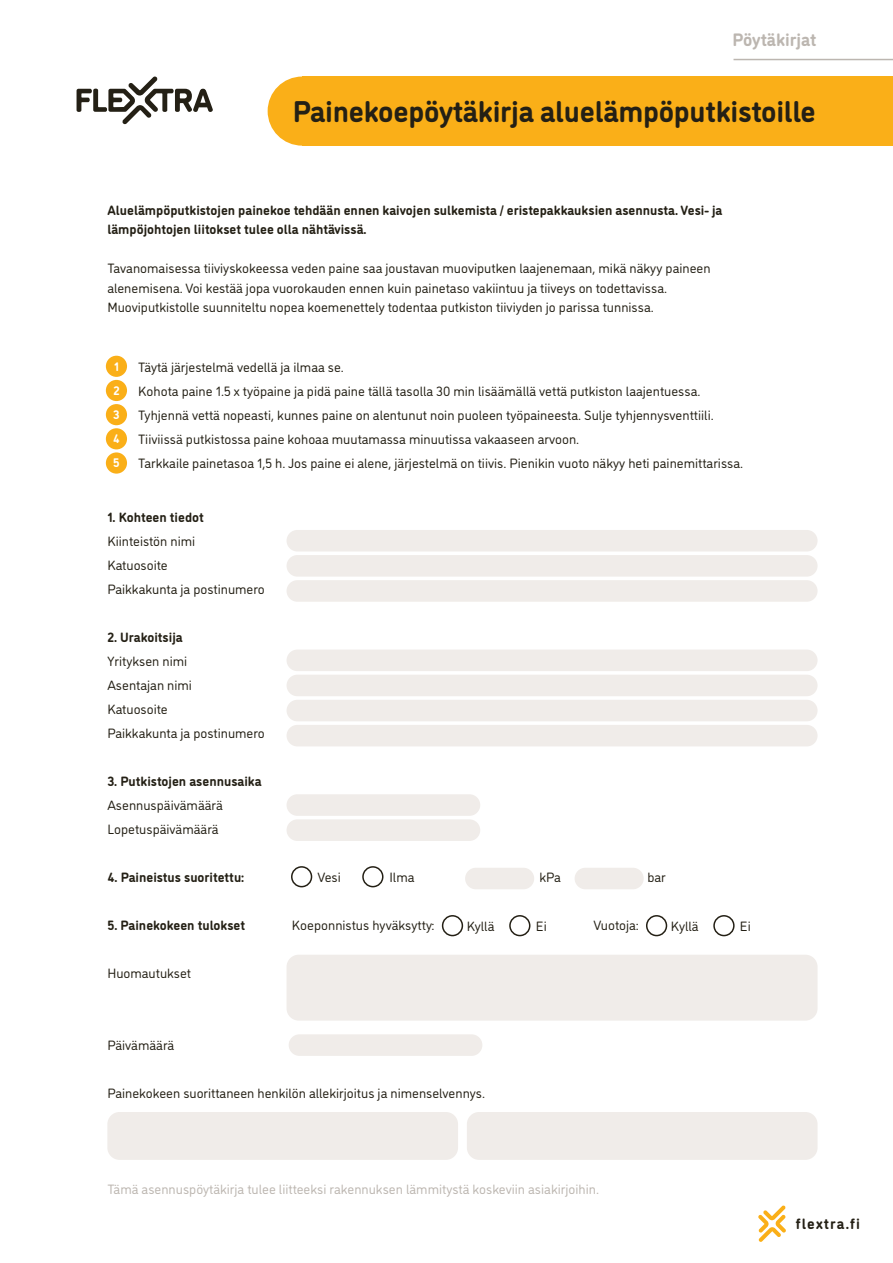
<style>
.page{position:relative;width:893px;height:1263px;background:#fff}
.page>*{position:absolute;margin:0;border:0;box-sizing:border-box;transform-origin:0 0}
.t1{font:700 30px "DI Nosaur";letter-spacing:-.01em;color:#242015}
.t2{font:700 18px "DI Nosaur";color:#bcb6b0}
.t3{font:700 15px "DI Nosaur";letter-spacing:.075em;color:#242015}
.t4{font:13.5px/24px "DI Nosaur";color:#242015}
.t5{font:700 13.5px/19.5px "DI Nosaur";color:#242015}
.t6{font:13.5px "DI Nosaur";color:#bcb6b0}
.t7{font:700 12.45px/24.2px "DI Nosaur";color:#fff;text-align:justify}
</style>
<div class="page">
<div style="left:287px;top:530px;width:530px;height:21px;background:#f0ece9;border-radius:11px"></div>
<div style="left:287px;top:649px;width:530px;height:22px;background:#f0ece9;border-radius:11px"></div>
<div style="left:287px;top:555px;width:530px;height:22px;background:#f0ece9;border-radius:11px"></div>
<div style="left:287px;top:675px;width:530px;height:21px;background:#f0ece9;border-radius:11px"></div>
<div style="left:287px;top:580px;width:530px;height:22px;background:#f0ece9;border-radius:11px"></div>
<div style="left:287px;top:700px;width:530px;height:21px;background:#f0ece9;border-radius:11px"></div>
<div style="left:287px;top:794px;width:193px;height:22px;background:#f0ece9;border-radius:11px"></div>
<div style="left:287px;top:725px;width:530px;height:21px;background:#f0ece9;border-radius:11px"></div>
<div style="left:287px;top:955px;width:530px;height:65px;background:#f0ece9;border-radius:12px"></div>
<div style="left:291px;top:866px;width:21px;height:21px;border:2px solid #242015;border-radius:50%"></div>
<div style="left:362px;top:866px;width:21px;height:21px;border:2px solid #242015;border-radius:50%"></div>
<div style="left:442px;top:915px;width:21px;height:21px;border:2px solid #242015;border-radius:50%"></div>
<div style="left:646px;top:915px;width:21px;height:21px;border:2px solid #242015;border-radius:50%"></div>
<div style="left:509px;top:915px;width:21px;height:21px;border:2px solid #242015;border-radius:50%"></div>
<div style="left:713px;top:915px;width:22px;height:21px;border:2px solid #242015;border-radius:50%"></div>
<div style="left:575px;top:868px;width:69px;height:21px;background:#f0ece9;border-radius:11px"></div>
<div style="left:465px;top:868px;width:69px;height:21px;background:#f0ece9;border-radius:11px"></div>
<div style="left:287px;top:819px;width:193px;height:22px;background:#f0ece9;border-radius:11px"></div>
<div style="left:289px;top:1034px;width:193px;height:22px;background:#f0ece9;border-radius:11px"></div>
<div style="left:467px;top:1112px;width:350px;height:48px;background:#f0ece9;border-radius:12px"></div>
<div style="left:107px;top:1112px;width:351px;height:48px;background:#f0ece9;border-radius:12px"></div>
<div style="left:268px;top:77px;width:69px;height:69px;background:#faaf18;border-radius:50%"></div>
<div style="left:302px;top:77px;width:591px;height:69px;background:#faaf18"></div>
<svg style="left:77px;top:77px;width:136px;height:47px"></svg>
<svg style="left:758px;top:1205px;width:28px;height:37px"></svg>
<hr style="left:733px;top:59px;width:160px;height:1px;background:#bcb6b0">
<div style="left:106px;top:356px;width:21px;height:21px;background:#faaf18;border-radius:50%"></div>
<div style="left:106px;top:380px;width:21px;height:21px;background:#faaf18;border-radius:50%"></div>
<div style="left:106px;top:404px;width:21px;height:21px;background:#faaf18;border-radius:50%"></div>
<div style="left:106px;top:428px;width:21px;height:21px;background:#faaf18;border-radius:50%"></div>
<div style="left:106px;top:452px;width:21px;height:22px;background:#faaf18;border-radius:50%"></div>
<h2 class="t2" style="left:732px;top:26px;width:85px">Pöytäkirjat</h2>
<h1 class="t1" style="left:293px;top:88px;width:525px">Painekoepöytäkirja aluelämpöputkistoille</h1>
<p class="t5" style="left:107px;top:199px;width:617px">Aluelämpöputkistojen painekoe tehdään ennen kaivojen sulkemista / eristepakkauksien asennusta. Vesi- ja lämpöjohtojen liitokset tulee olla nähtävissä.</p>
<p class="t4" style="left:107px;top:258px;width:605px;line-height:19.5px">Tavanomaisessa tiiviyskokeessa veden paine saa joustavan muoviputken laajenemaan, mikä näkyy paineen alenemisena. Voi kestää jopa vuorokauden ennen kuin painetaso vakiintuu ja tiiveys on todettavissa.<br>Muoviputkistolle suunniteltu nopea koemenettely todentaa putkiston tiiviyden jo parissa tunnissa.</p>
<p class="t7" style="left:113px;top:353px;width:8px">1<br>2<br>3<br>4<br>5</p>
<p class="t4" style="left:138px;top:354px;width:607px">Täytä järjestelmä vedellä ja ilmaa se.<br>Kohota paine 1.5 x työpaine ja pidä paine tällä tasolla 30 min lisäämällä vettä putkiston laajentuessa.<br>Tyhjennä vettä nopeasti, kunnes paine on alentunut noin puoleen työpaineesta. Sulje tyhjennysventtiili.<br>Tiiviissä putkistossa paine kohoaa muutamassa minuutissa vakaaseen arvoon.<br>Tarkkaile painetasoa 1,5 h. Jos paine ei alene, järjestelmä on tiivis. Pienikin vuoto näkyy heti painemittarissa.</p>
<p class="t5" style="left:107px;top:506px;width:98px">1. Kohteen tiedot</p>
<p class="t4" style="left:107px;top:528px;width:159px">Kiinteistön nimi<br>Katuosoite<br>Paikkakunta ja postinumero</p>
<p class="t5" style="left:107px;top:626px;width:77px">2. Urakoitsija</p>
<p class="t4" style="left:107px;top:649px;width:159px">Yrityksen nimi<br>Asentajan nimi<br>Katuosoite<br>Paikkakunta ja postinumero</p>
<p class="t5" style="left:107px;top:770px;width:156px">3. Putkistojen asennusaika</p>
<p class="t4" style="left:107px;top:793px;width:117px">Asennuspäivämäärä<br>Lopetuspäivämäärä</p>
<p class="t5" style="left:107px;top:866px;width:138px">4. Paineistus suoritettu:</p>
<p class="t4" style="left:317px;top:865px;width:25px">Vesi</p>
<p class="t4" style="left:389px;top:865px;width:27px">Ilma</p>
<p class="t4" style="left:539px;top:865px;width:23px">kPa</p>
<p class="t4" style="left:647px;top:865px;width:20px">bar</p>
<p class="t5" style="left:107px;top:914px;width:139px">5. Painekokeen tulokset</p>
<p class="t4" style="left:292px;top:913px;width:144px">Koeponnistus hyväksytty:</p>
<p class="t4" style="left:593px;top:913px;width:47px">Vuotoja:</p>
<p class="t4" style="left:107px;top:961px;width:85px">Huomautukset</p>
<p class="t4" style="left:467px;top:913px;width:29px">Kyllä</p>
<p class="t4" style="left:536px;top:913px;width:12px">Ei</p>
<p class="t4" style="left:671px;top:913px;width:29px">Kyllä</p>
<p class="t4" style="left:740px;top:913px;width:12px">Ei</p>
<p class="t4" style="left:107px;top:1033px;width:69px">Päivämäärä</p>
<p class="t4" style="left:107px;top:1081px;width:379px">Painekokeen suorittaneen henkilön allekirjoitus ja nimenselvennys.</p>
<p class="t6" style="left:107px;top:1180px;width:493px">Tämä asennuspöytäkirja tulee liitteeksi rakennuksen lämmitystä koskeviin asiakirjoihin.</p>
<p class="t3" style="left:796px;top:1213px;width:66px">flextra.fi</p>
</div>
